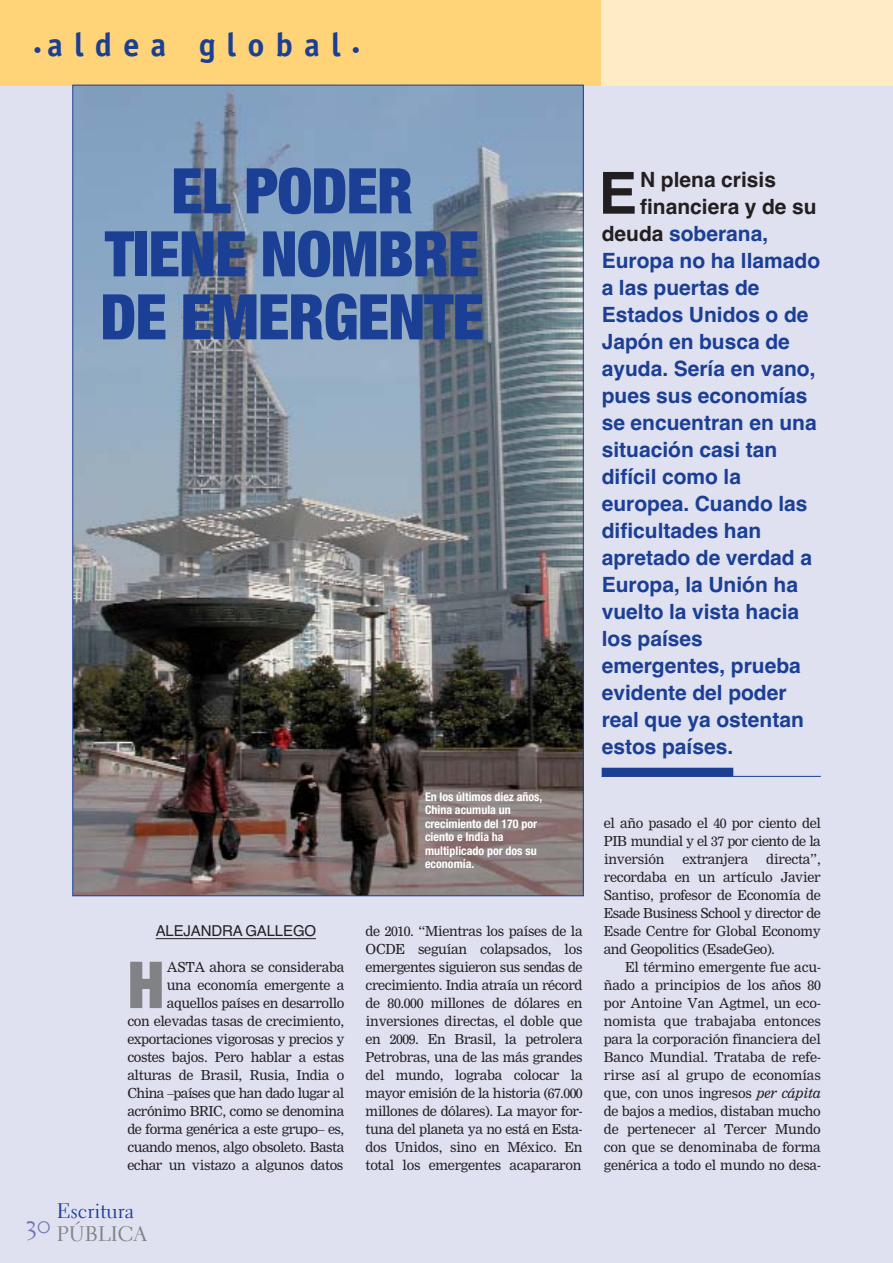
<style>
.page{position:relative;width:893px;height:1263px;background:#dfe0f0}
.page>*{position:absolute;margin:0;border:0;box-sizing:border-box;transform-origin:0 0}
.t1{font:900 condensed 64.8px "Helvetica Neue";color:#808285}
.t2{font:900 condensed 63px/63px "Helvetica Neue";letter-spacing:-.015em;color:#1b3f94;text-align:center}
.t3{font:700 58.05px "Helvetica";color:#231f20}
.t4{font:700 33px "Officina Sans";letter-spacing:.335em;color:#1b3f94}
.t5{font:27px "Electra LH Regular Os F";color:#6f75b4}
.t6{font:700 21px "Helvetica";color:#1b3f94}
.t7{font:700 21px "Helvetica";color:#231f20}
.t8{font:21px "Electra LH Regular Os F";color:#1b3f94}
.t9{font:21px "Electra LH Regular Os F";color:#808285}
.t10{font:15px "Helvetica";letter-spacing:-.01em;color:#231f20}
.t11{font:13.5px/18px "M Nimrod";letter-spacing:-.03em;color:#231f20;text-align:justify}
.t12{font:700 condensed 12px/13.5px "Helvetica Neue";color:#fff}
.s1{font-size:16.5px}
.s2{color:#231f20}
.s3{font-style:italic}
</style>
<div class="page">
<div style="left:0;top:0;width:602px;height:85px;background:#ffd478"></div>
<div style="left:602px;top:0;width:291px;height:85px;background:#ffecc5"></div>
<hr style="left:602px;top:776px;width:219px;height:1px;background:#1b3f94">
<div style="left:602px;top:768px;width:131px;height:9px;background:#1b3f94"></div>
<hr style="left:156px;top:938px;width:160px;height:1px;background:#231f20">
<img style="left:74px;top:87px;width:508px;height:807px">
<h3 class="t4" style="left:33px;top:32px;width:328px"><span class="s1">•</span>aldea global <span class="s1">•</span></h3>
<h2 class="t2" style="left:100px;top:165px;width:385px">EL PODER<br>TIENE NOMBRE<br>DE EMERGENTE</h2>
<p class="t12" style="left:425px;top:791px;width:119px">En los últimos diez años,<br>China acumula un crecimiento del 170 por ciento e India ha multiplicado por dos su economía.</p>
<p class="t10" style="left:156px;top:925px;width:162px">ALEJANDRA GALLEGO</p>
<h1 class="t1" style="left:127px;top:962px;width:39px">H</h1>
<p class="t11" style="left:127px;top:959px;width:218px;text-align:right">ASTA ahora se consideraba<br>una economía emergente a aquellos países en desarrollo<br>con elevadas tasas de crecimiento, exportaciones vigorosas y precios y costes bajos. Pero hablar a estas alturas de Brasil, Rusia, India o<br>China –países que han dado lugar al acrónimo BRIC, como se denomina de forma genérica a este grupo– es, cuando menos, algo obsoleto. Basta echar un vistazo a algunos datos</p>
<h3 class="t8" style="left:57px;top:1203px;width:79px">Escritura</h3>
<h3 class="t9" style="left:57px;top:1225px;width:91px">PÚBLICA</h3>
<h3 class="t5" style="left:25px;top:1213px;width:27px">30</h3>
<p class="t11" style="left:366px;top:923px;width:218px">de 2010. “Mientras los países de la OCDE seguían colapsados, los emergentes siguieron sus sendas de crecimiento. India atraía un récord de 80.000 millones de dólares en inversiones directas, el doble que en 2009. En Brasil, la petrolera Petrobras, una de las más grandes del mundo, lograba colocar la mayor emisión de la historia (67.000 millones de dólares). La mayor for&shy;tuna del planeta ya no está en Esta&shy;dos Unidos, sino en México. En total los emergentes acapararon</p>
<h3 class="t3" style="left:598px;top:172px;width:40px">E</h3>
<h3 class="t7" style="left:640px;top:172px;width:137px">N plena crisis</h3>
<h3 class="t7" style="left:640px;top:199px;width:178px">financiera y de su</h3>
<h3 class="t6" style="left:602px;top:226px;width:168px"><span class="s2">deuda</span> soberana,</h3>
<h3 class="t6" style="left:602px;top:253px;width:220px">Europa no ha llamado</h3>
<h3 class="t6" style="left:602px;top:280px;width:159px">a las puertas de</h3>
<h3 class="t6" style="left:602px;top:307px;width:208px">Estados Unidos o de</h3>
<h3 class="t6" style="left:602px;top:334px;width:190px">Japón en busca de</h3>
<h3 class="t6" style="left:602px;top:361px;width:215px">ayuda. Sería en vano,</h3>
<h3 class="t6" style="left:602px;top:388px;width:207px">pues sus economías</h3>
<h3 class="t6" style="left:602px;top:415px;width:216px">se encuentran en una</h3>
<h3 class="t6" style="left:602px;top:442px;width:177px">situación casi tan</h3>
<h3 class="t6" style="left:602px;top:469px;width:141px">difícil como la</h3>
<h3 class="t6" style="left:602px;top:496px;width:207px">europea. Cuando las</h3>
<h3 class="t6" style="left:602px;top:523px;width:161px">dificultades han</h3>
<h3 class="t6" style="left:602px;top:550px;width:212px">apretado de verdad a</h3>
<h3 class="t6" style="left:602px;top:577px;width:198px">Europa, la Unión ha</h3>
<h3 class="t6" style="left:602px;top:604px;width:199px">vuelto la vista hacia</h3>
<h3 class="t6" style="left:602px;top:631px;width:103px">los países</h3>
<h3 class="t6" style="left:602px;top:658px;width:201px">emergentes, prueba</h3>
<h3 class="t6" style="left:602px;top:685px;width:186px">evidente del poder</h3>
<h3 class="t6" style="left:602px;top:712px;width:204px">real que ya ostentan</h3>
<h3 class="t6" style="left:602px;top:739px;width:133px">estos países.</h3>
<p class="t11" style="left:604px;top:815px;width:218px">el año pasado el 40 por ciento del PIB mundial y el 37 por ciento de la inversión</p>
<p class="t11" style="left:604px;top:851px;width:218px;text-indent:162px">directa”, recordaba en un artículo Javier Santiso, profesor de Economía de Esade Business School y director de Esade Centre for Global Economy and Geopolitics (EsadeGeo).</p>
<p class="t11" style="left:604px;top:959px;width:218px;text-indent:21px">El término emergente fue acu&shy;ñado a principios de los años 80 por Antoine Van Agtmel, un eco&shy;nomista que trabajaba entonces para la corporación financiera del Banco Mundial. Trataba de refe&shy;rirse así al grupo de economías que, con unos ingresos <span class="s3">per cápita </span>de bajos a medios, distaban mucho de pertenecer al Tercer Mundo con que se denominaba de forma genérica a todo el mundo no desa-</p>
<p class="t11" style="left:682px;top:851px;width:67px">extranjera</p>
</div>
